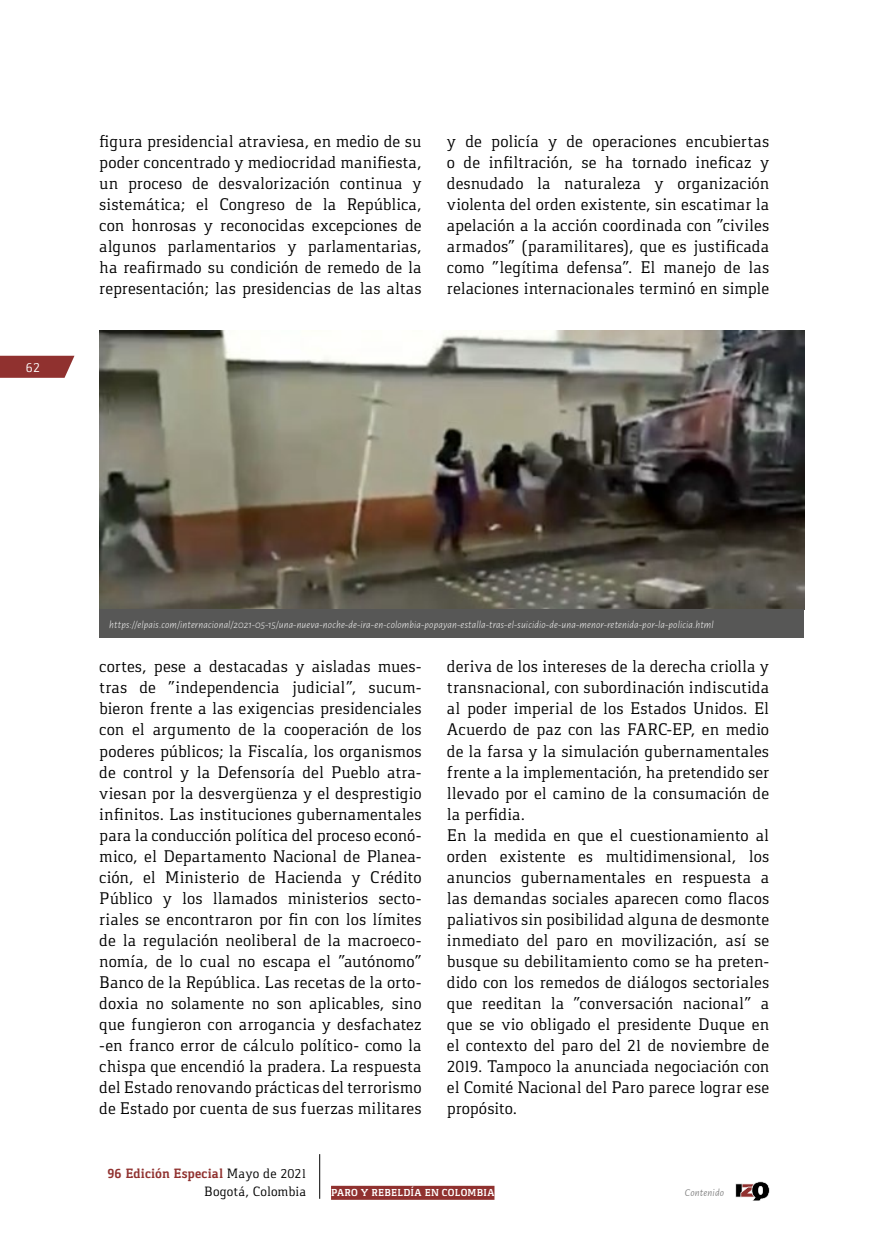
<style>
.page{position:relative;width:869px;height:1241px;background:#fff}
.page>*{position:absolute;margin:0;border:0;box-sizing:border-box;transform-origin:0 0}
.t1{font:17.5px/21px "Gaspar";color:#000;text-align:justify}
.t2{font:14px/18.2px "Gaspar";letter-spacing:.005em;color:#000;text-align:right}
.t3{font:14px "Gaspar";color:#fff}
.t4{font:italic 300 10.5px "Alegreya Sans";letter-spacing:.015em;color:#fff}
.t5{font:700 10.5px "Gaspar";letter-spacing:.03em;color:#fff}
.t6{font:italic 10.5px "Alegreya Sans";letter-spacing:.015em;color:#878787}
.s1{font-weight:700;color:#90312f}
</style>
<div class="page">
<svg style="left:0;top:356px;width:74px;height:22px"></svg>
<img style="left:99px;top:331px;width:704px;height:278px">
<div style="left:99px;top:609px;width:704px;height:28px;background:#575756"></div>
<hr style="left:319px;top:1153px;width:1px;height:45px;background:#000">
<div style="left:331px;top:1185px;width:163px;height:14px;background:#90312f"></div>
<svg style="left:735px;top:1181px;width:34px;height:19px"></svg>
<p class="t3" style="left:26px;top:359px;width:16px">62</p>
<p class="t1" style="left:99px;top:131px;width:324px">figura presidencial atraviesa, en medio de su poder concentrado y mediocridad manifiesta, un proceso de desvalorización continua y sistemática; el Congreso de la República, con honrosas y reconocidas excepciones de algunos parlamentarios y parlamentarias, ha reafirmado su condición de remedo de la representación; las presidencias de las altas</p>
<p class="t1" style="left:446px;top:131px;width:324px">y de policía y de operaciones encubiertas o de infiltración, se ha tornado ineficaz y desnudado la naturaleza y organización violenta del orden existente, sin escatimar la apelación a la acción coordinada con “civiles armados” (paramilitares), que es justificada como “legítima defensa”. El manejo de las relaciones internacionales terminó en simple</p>
<p class="t4" style="left:109px;top:617px;width:605px">https://elpais.com/internacional/2021-05-15/una-nueva-noche-de-ira-en-colombia-popayan-estalla-tras-el-suicidio-de-una-menor-retenida-por-la-policia.html</p>
<p class="t1" style="left:99px;top:656px;width:324px">cortes, pese a destacadas y aisladas mues&shy;tras de “independencia judicial”, sucum&shy;bieron frente a las exigencias presidenciales con el argumento de la cooperación de los poderes públicos; la Fiscalía, los organismos de control y la Defensoría del Pueblo atra&shy;viesan por la desvergüenza y el desprestigio infinitos. Las instituciones gubernamentales para la conducción política del proceso econó&shy;mico, el Departamento Nacional de Planea&shy;ción, el Ministerio de Hacienda y Crédito Público y los llamados ministerios secto&shy;riales se encontraron por fin con los límites de la regulación neoliberal de la macroeco&shy;nomía, de lo cual no escapa el “autónomo” Banco de la República. Las recetas de la orto&shy;doxia no solamente no son aplicables, sino que fungieron con arrogancia y desfachatez -en franco error de cálculo político- como la chispa que encendió la pradera. La respuesta del Estado renovando prácticas del terrorismo de Estado por cuenta de sus fuerzas militares</p>
<p class="t1" style="left:446px;top:656px;width:324px;text-align:left">deriva de los intereses de la derecha criolla y transnacional, con subordinación indiscutida al poder imperial de los Estados Unidos. El Acuerdo de paz con las FARC-EP, en medio de la farsa y la simulación gubernamentales frente a la implementación, ha pretendido ser llevado por el camino de la consumación de la perfidia.<br>En la medida en que el cuestionamiento al orden existente es multidimensional, los anuncios gubernamentales en respuesta a las demandas sociales aparecen como flacos paliativos sin posibilidad alguna de desmonte inmediato del paro en movilización, así se busque su debilitamiento como se ha preten&shy;dido con los remedos de diálogos sectoriales que reeditan la “conversación nacional” a que se vio obligado el presidente Duque en el contexto del paro del 21 de noviembre de 2019. Tampoco la anunciada negociación con el Comité Nacional del Paro parece lograr ese propósito.</p>
<p class="t2" style="left:107px;top:1164px;width:200px"><span class="s1">96 Edición Especial</span> Mayo de 2021<br>Bogotá, Colombia</p>
<p class="t5" style="left:331px;top:1186px;width:165px">PARO Y REBELDÍA EN COLOMBIA</p>
<p class="t6" style="left:684px;top:1185px;width:41px">Contenido</p>
</div>
